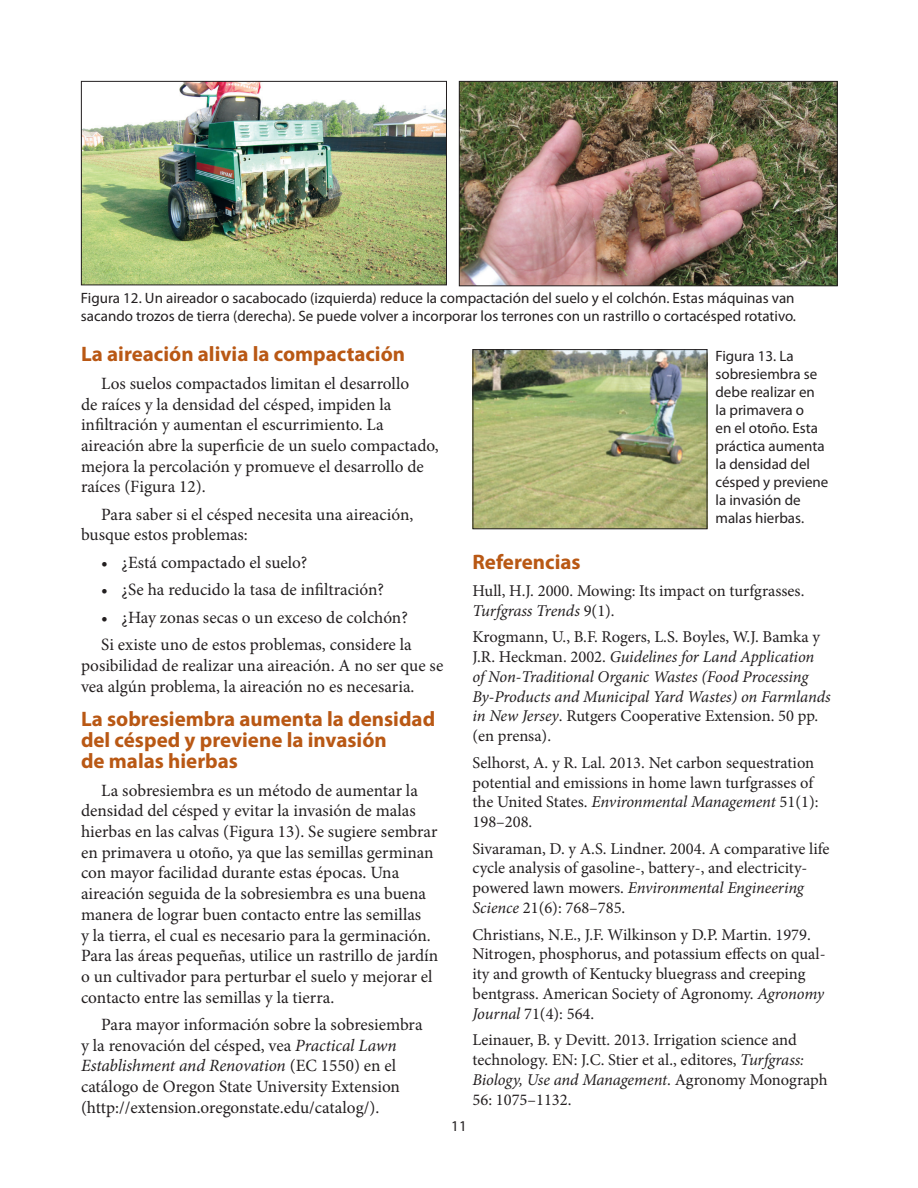
<style>
.page{position:relative;width:918px;height:1188px;background:#fff}
.page>*{position:absolute;margin:0;border:0;box-sizing:border-box;transform-origin:0 0}
.Subhead_1{font:700 21px/21px "Myriad Pro";color:#b95814}
.Body_text{font:700 21px "Myriad Pro";color:#b95814}
.Body_text-2{font:17.25px/20.7px "Minion Pro";color:#231f20}
.Body_text-3{font:16.5px/19.8px "Minion Pro";color:#231f20}
.Body_text-4{font:italic 16.5px/19.8px "Minion Pro";letter-spacing:-.01em;color:#231f20}
.t1{font:15px/18px "Myriad Pro";color:#231f20}
.s1{font-style:italic}
.s2{font-style:normal}
</style>
<div class="page">
<img style="left:475px;top:351px;width:230px;height:176px">
<div style="left:473px;top:349px;width:234px;height:180px;border:1px solid #231f20"></div>
<img style="left:461px;top:83px;width:375px;height:201px">
<div style="left:459px;top:81px;width:379px;height:205px;border:1px solid #231f20"></div>
<img style="left:83px;top:83px;width:362px;height:200px">
<div style="left:81px;top:81px;width:366px;height:204px;border:1px solid #231f20"></div>
<p class="t1" style="left:81px;top:289px;width:717px">Figura 12. Un aireador o sacabocado (izquierda) reduce la compactación del suelo y el colchón. Estas máquinas van sacando trozos de tierra (derecha). Se puede volver a incorporar los terrones con un rastrillo o cortacésped rotativo.</p>
<h2 class="Subhead_1" style="left:81px;top:343px;width:326px">La aireación alivia la compactación</h2>
<p class="Body_text-2" style="left:81px;top:373px;width:359px;text-indent:20px">Los suelos compactados limitan el desarrollo<br>de raíces y la densidad del césped, impiden la infiltración y aumentan el escurrimiento. La aireación abre la superficie de un suelo compactado, mejora la percolación y promueve el desarrollo de raíces (Figura 12).</p>
<p class="Body_text-2" style="left:81px;top:504px;width:334px;text-indent:20px">Para saber si el césped necesita una aireación, busque estos problemas:</p>
<p class="Body_text-2" style="left:101px;top:552px;width:208px">• ¿Está compactado el suelo?</p>
<p class="Body_text-2" style="left:101px;top:580px;width:284px">• ¿Se ha reducido la tasa de infiltración?</p>
<p class="Body_text-2" style="left:101px;top:607px;width:308px">• ¿Hay zonas secas o un exceso de colchón?</p>
<p class="Body_text-2" style="left:81px;top:634px;width:364px;text-indent:20px">Si existe uno de estos problemas, considere la posibilidad de realizar una aireación. A no ser que se vea algún problema, la aireación no es necesaria.</p>
<h2 class="Subhead_1" style="left:81px;top:708px;width:356px">La sobresiembra aumenta la densidad del césped y previene la invasión<br>de malas hierbas</h2>
<p class="Body_text-2" style="left:81px;top:780px;width:359px;text-indent:20px">La sobresiembra es un método de aumentar la densidad del césped y evitar la invasión de malas hierbas en las calvas (Figura 13). Se sugiere sembrar en primavera u otoño, ya que las semillas germinan con mayor facilidad durante estas épocas. Una aireación seguida de la sobresiembra es una buena manera de lograr buen contacto entre las semillas<br>y la tierra, el cual es necesario para la germinación.<br>Para las áreas pequeñas, utilice un rastrillo de jardín o un cultivador para perturbar el suelo y mejorar el contacto entre las semillas y la tierra.</p>
<p class="Body_text-2" style="left:81px;top:1014px;width:343px;text-indent:20px">Para mayor información sobre la sobresiembra y la renovación del césped, vea <span class="s1">Practical Lawn Establishment and Renovation</span> (EC 1550) en el catálogo de Oregon State University Extension (http://extension.oregonstate.edu/catalog/).</p>
<p class="t1" style="left:716px;top:347px;width:114px">Figura 13. La sobresiembra se debe realizar en la primavera o<br>en el otoño. Esta práctica aumenta la densidad del césped y previene la invasión de malas hierbas.</p>
<p class="t1" style="left:451px;top:1117px;width:17px">11</p>
<p class="Body_text" style="left:472px;top:548px;width:110px">Referencias</p>
<p class="Body_text-3" style="left:472px;top:581px;width:333px">Hull, H.J. 2000. Mowing: Its impact on turfgrasses.<br><span class="s1">Turfgrass Trends</span> 9(1).</p>
<p class="Body_text-4" style="left:472px;top:627px;width:360px"><span class="s2">Krogmann, U., B.F. Rogers, L.S. Boyles, W.J. Bamka y J.R. Heckman. 2002.</span> Guidelines for Land Application<br>of Non-Traditional Organic Wastes (Food Processing By-Products and Municipal Yard Wastes) on Farmlands in New Jersey<span class="s2">. Rutgers Cooperative Extension. 50 pp. (en prensa).</span></p>
<p class="Body_text-3" style="left:472px;top:753px;width:348px">Selhorst, A. y R. Lal. 2013. Net carbon sequestration potential and emissions in home lawn turfgrasses of the United States. <span class="s1">Environmental Management</span> 51(1):<br>198–208.</p>
<p class="Body_text-3" style="left:472px;top:839px;width:359px">Sivaraman, D. y A.S. Lindner. 2004. A comparative life cycle analysis of gasoline-, battery-, and electricity&shy;powered lawn mowers. <span class="s1">Environmental Engineering Science</span> 21(6): 768–785.</p>
<p class="Body_text-3" style="left:472px;top:925px;width:355px">Christians, N.E., J.F. Wilkinson y D.P. Martin. 1979.<br>Nitrogen, phosphorus, and potassium effects on qual&shy;ity and growth of Kentucky bluegrass and creeping bentgrass. American Society of Agronomy. <span class="s1">Agronomy Journal</span> 71(4): 564.</p>
<p class="Body_text-3" style="left:472px;top:1030px;width:357px">Leinauer, B. y Devitt. 2013. Irrigation science and technology. EN: J.C. Stier et al., editores, <span class="s1">Turfgrass:<br>Biology, Use and Management</span>. Agronomy Monograph 56: 1075–1132.</p>
</div>
